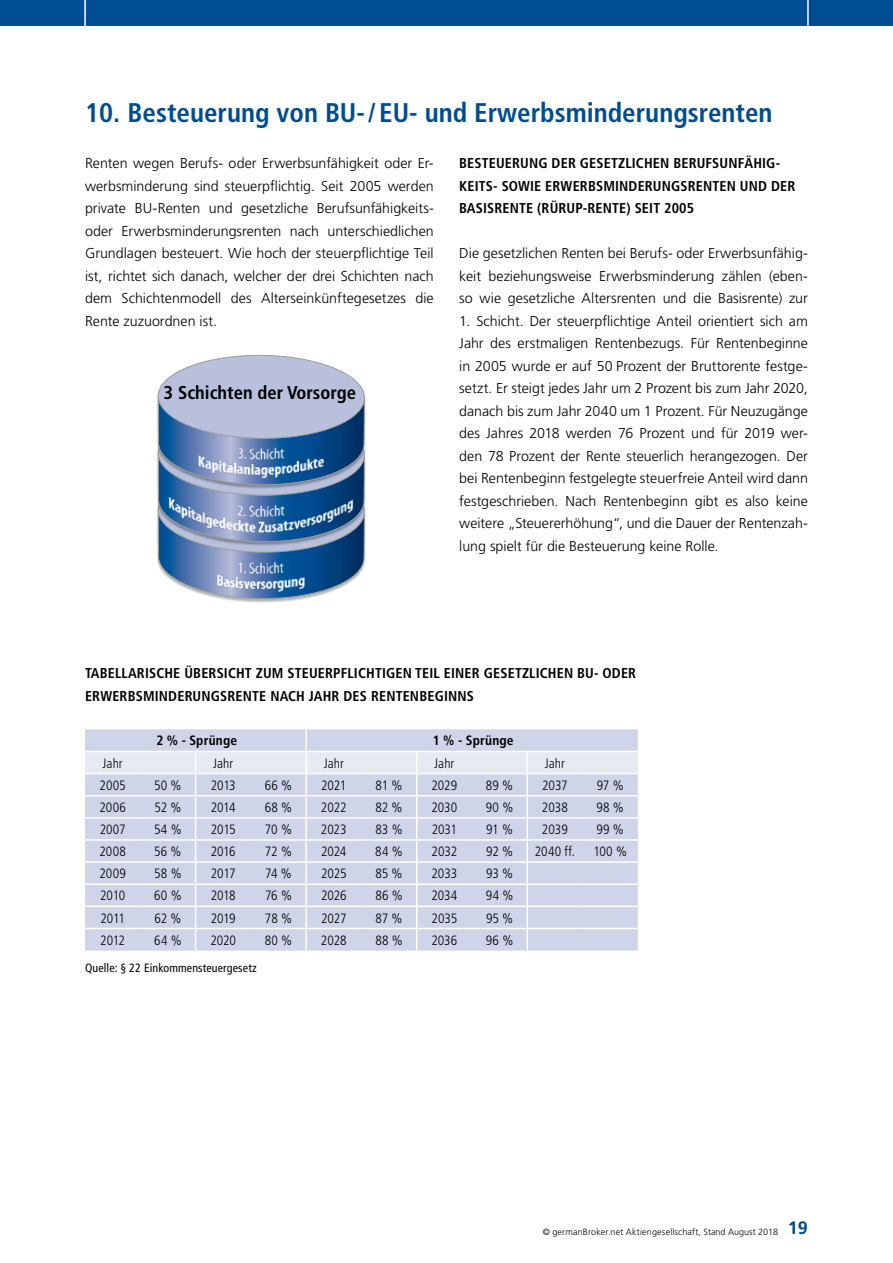
<style>
.page{position:relative;width:893px;height:1263px;background:#fff}
.page>*{position:absolute;margin:0;border:0;box-sizing:border-box;transform-origin:0 0}
.t1{font:700 condensed 27px "Frutiger";color:#004c93}
.t2{font:700 condensed 18.6px "Frutiger";color:#000}
.t3{font:300 14.25px/22.5px "Frutiger";color:#000;text-align:justify}
.t4{font:700 condensed 14.25px/22.5px "Frutiger";letter-spacing:.01em;color:#000}
.t5{font:300 condensed 13.5px "Frutiger";color:#000}
.t6{font:700 condensed 13.5px "Frutiger";letter-spacing:.015em;color:#000}
.t7{font:condensed 12px "Frutiger";letter-spacing:.01em;color:#000}
.t8{font:300 9px "Frutiger";letter-spacing:.015em;color:#000}
.s1{font-weight:700;font-size:18px;color:#004c93}
</style>
<div class="page">
<div style="left:0;top:0;width:893px;height:26px;background:#004c93"></div>
<hr style="left:84px;top:0;width:2px;height:34px;background:#fff">
<hr style="left:807px;top:0;width:2px;height:34px;background:#fff">
<svg style="left:157px;top:355px;width:209px;height:217px;background:#b1bcd5"></svg>
<img style="left:161px;top:432px;width:200px;height:171px">
<svg style="left:85px;top:729px;width:553px;height:22px;background:#d0d5e8"></svg>
<hr style="left:305px;top:729px;width:2px;height:22px;background:#fff">
<svg style="left:85px;top:752px;width:553px;height:198px;background:#d4d9ea"></svg>
<hr style="left:472px;top:928px;width:55px;height:1px;background:#fff">
<hr style="left:527px;top:928px;width:56px;height:1px;background:#fff">
<hr style="left:526px;top:929px;width:2px;height:21px;background:#fff">
<hr style="left:583px;top:928px;width:55px;height:1px;background:#fff">
<h1 class="t1" style="left:85px;top:97px;width:689px">10. Besteuerung von BU-/ EU- und Erwerbsminderungsrenten</h1>
<p class="t3" style="left:85px;top:152px;width:350px">Renten wegen Berufs- oder Erwerbsunfähigkeit oder Er&shy;werbsminderung sind steuerpflichtig. Seit 2005 werden private BU-Renten und gesetzliche Berufsunfähigkeits&shy;oder Erwerbsminderungsrenten nach unterschiedlichen Grundlagen besteuert. Wie hoch der steuerpflichtige Teil ist, richtet sich danach, welcher der drei Schichten nach dem Schichtenmodell des Alterseinkünftegesetzes die Rente zuzuordnen ist.</p>
<p class="t4" style="left:459px;top:152px;width:338px">BESTEUERUNG DER GESETZLICHEN BERUFSUNFÄHIG-<br>KEITS- SOWIE ERWERBSMINDERUNGSRENTEN UND DER<br>BASISRENTE (RÜRUP-RENTE) SEIT 2005</p>
<p class="t3" style="left:459px;top:242px;width:350px">Die gesetzlichen Renten bei Berufs- oder Erwerbsunfähig&shy;keit beziehungsweise Erwerbsminderung zählen (eben&shy;so wie gesetzliche Altersrenten und die Basisrente) zur</p>
<p class="t3" style="left:459px;top:310px;width:350px">1. Schicht. Der steuerpflichtige Anteil orientiert sich am Jahr des erstmaligen Rentenbezugs. Für Rentenbeginne in 2005 wurde er auf 50 Prozent der Bruttorente festge&shy;setzt. Er steigt jedes Jahr um 2 Prozent bis zum Jahr 2020, danach bis zum Jahr 2040 um 1 Prozent. Für Neuzugänge des Jahres 2018 werden 76 Prozent und für 2019 wer&shy;den 78 Prozent der Rente steuerlich herangezogen. Der bei Rentenbeginn festgelegte steuerfreie Anteil wird dann festgeschrieben. Nach Rentenbeginn gibt es also keine weitere „Steuererhöhung“, und die Dauer der Rentenzah&shy;lung spielt für die Besteuerung keine Rolle.</p>
<h2 class="t2" style="left:164px;top:381px;width:194px">3 Schichten der Vorsorge</h2>
<p class="t4" style="left:85px;top:662px;width:553px">TABELLARISCHE ÜBERSICHT ZUM STEUERPFLICHTIGEN TEIL EINER GESETZLICHEN BU- ODER<br>ERWERBSMINDERUNGSRENTE NACH JAHR DES RENTENBEGINNS</p>
<p class="t6" style="left:156px;top:733px;width:82px">2 % - Sprünge</p>
<p class="t6" style="left:433px;top:733px;width:82px">1 % - Sprünge</p>
<p class="t5" style="left:103px;top:755px;width:22px">Jahr</p>
<p class="t5" style="left:213px;top:755px;width:22px">Jahr</p>
<p class="t5" style="left:324px;top:755px;width:22px">Jahr</p>
<p class="t5" style="left:434px;top:755px;width:22px">Jahr</p>
<p class="t5" style="left:545px;top:755px;width:22px">Jahr</p>
<p class="t5" style="left:100px;top:777px;width:28px">2005</p>
<p class="t5" style="left:154px;top:777px;width:29px">50 %</p>
<p class="t5" style="left:211px;top:777px;width:26px">2013</p>
<p class="t5" style="left:265px;top:777px;width:29px">66 %</p>
<p class="t5" style="left:321px;top:777px;width:27px">2021</p>
<p class="t5" style="left:376px;top:777px;width:28px">81 %</p>
<p class="t5" style="left:431px;top:777px;width:27px">2029</p>
<p class="t5" style="left:486px;top:777px;width:29px">89 %</p>
<p class="t5" style="left:542px;top:777px;width:27px">2037</p>
<p class="t5" style="left:597px;top:777px;width:28px">97 %</p>
<p class="t5" style="left:99px;top:799px;width:28px">2006</p>
<p class="t5" style="left:154px;top:799px;width:29px">52 %</p>
<p class="t5" style="left:211px;top:799px;width:27px">2014</p>
<p class="t5" style="left:265px;top:799px;width:29px">68 %</p>
<p class="t5" style="left:321px;top:799px;width:27px">2022</p>
<p class="t5" style="left:375px;top:799px;width:29px">82 %</p>
<p class="t5" style="left:431px;top:799px;width:27px">2030</p>
<p class="t5" style="left:486px;top:799px;width:29px">90 %</p>
<p class="t5" style="left:542px;top:799px;width:27px">2038</p>
<p class="t5" style="left:596px;top:799px;width:29px">98 %</p>
<p class="t5" style="left:100px;top:822px;width:27px">2007</p>
<p class="t5" style="left:154px;top:822px;width:29px">54 %</p>
<p class="t5" style="left:211px;top:822px;width:26px">2015</p>
<p class="t5" style="left:265px;top:822px;width:29px">70 %</p>
<p class="t5" style="left:321px;top:822px;width:27px">2023</p>
<p class="t5" style="left:375px;top:822px;width:29px">83 %</p>
<p class="t5" style="left:432px;top:822px;width:27px">2031</p>
<p class="t5" style="left:486px;top:822px;width:28px">91 %</p>
<p class="t5" style="left:542px;top:822px;width:27px">2039</p>
<p class="t5" style="left:596px;top:822px;width:29px">99 %</p>
<p class="t5" style="left:99px;top:844px;width:28px">2008</p>
<p class="t5" style="left:154px;top:844px;width:29px">56 %</p>
<p class="t5" style="left:211px;top:844px;width:27px">2016</p>
<p class="t5" style="left:265px;top:844px;width:29px">72 %</p>
<p class="t5" style="left:321px;top:844px;width:27px">2024</p>
<p class="t5" style="left:375px;top:844px;width:29px">84 %</p>
<p class="t5" style="left:432px;top:844px;width:27px">2032</p>
<p class="t5" style="left:486px;top:844px;width:28px">92 %</p>
<p class="t5" style="left:535px;top:844px;width:42px">2040 ff.</p>
<p class="t5" style="left:593px;top:844px;width:35px">100 %</p>
<p class="t5" style="left:99px;top:866px;width:28px">2009</p>
<p class="t5" style="left:154px;top:866px;width:29px">58 %</p>
<p class="t5" style="left:211px;top:866px;width:26px">2017</p>
<p class="t5" style="left:265px;top:866px;width:28px">74 %</p>
<p class="t5" style="left:321px;top:866px;width:27px">2025</p>
<p class="t5" style="left:376px;top:866px;width:29px">85 %</p>
<p class="t5" style="left:431px;top:866px;width:27px">2033</p>
<p class="t5" style="left:486px;top:866px;width:29px">93 %</p>
<p class="t5" style="left:100px;top:888px;width:27px">2010</p>
<p class="t5" style="left:154px;top:888px;width:29px">60 %</p>
<p class="t5" style="left:211px;top:888px;width:27px">2018</p>
<p class="t5" style="left:265px;top:888px;width:28px">76 %</p>
<p class="t5" style="left:321px;top:888px;width:27px">2026</p>
<p class="t5" style="left:375px;top:888px;width:29px">86 %</p>
<p class="t5" style="left:431px;top:888px;width:27px">2034</p>
<p class="t5" style="left:486px;top:888px;width:29px">94 %</p>
<p class="t5" style="left:100px;top:910px;width:26px">2011</p>
<p class="t5" style="left:154px;top:910px;width:29px">62 %</p>
<p class="t5" style="left:211px;top:910px;width:26px">2019</p>
<p class="t5" style="left:265px;top:910px;width:29px">78 %</p>
<p class="t5" style="left:321px;top:910px;width:27px">2027</p>
<p class="t5" style="left:376px;top:910px;width:29px">87 %</p>
<p class="t5" style="left:432px;top:910px;width:27px">2035</p>
<p class="t5" style="left:486px;top:910px;width:29px">95 %</p>
<p class="t5" style="left:100px;top:932px;width:26px">2012</p>
<p class="t5" style="left:154px;top:932px;width:29px">64 %</p>
<p class="t5" style="left:210px;top:932px;width:27px">2020</p>
<p class="t5" style="left:265px;top:932px;width:29px">80 %</p>
<p class="t5" style="left:321px;top:932px;width:27px">2028</p>
<p class="t5" style="left:375px;top:932px;width:29px">88 %</p>
<p class="t5" style="left:431px;top:932px;width:27px">2036</p>
<p class="t5" style="left:486px;top:932px;width:29px">96 %</p>
<p class="t7" style="left:85px;top:960px;width:173px">Quelle: § 22 Einkommensteuergesetz</p>
<p class="t8" style="left:543px;top:1226px;width:267px">© germanBroker.net Aktiengesellschaft, Stand August 2018 <span class="s1">19</span></p>
</div>
